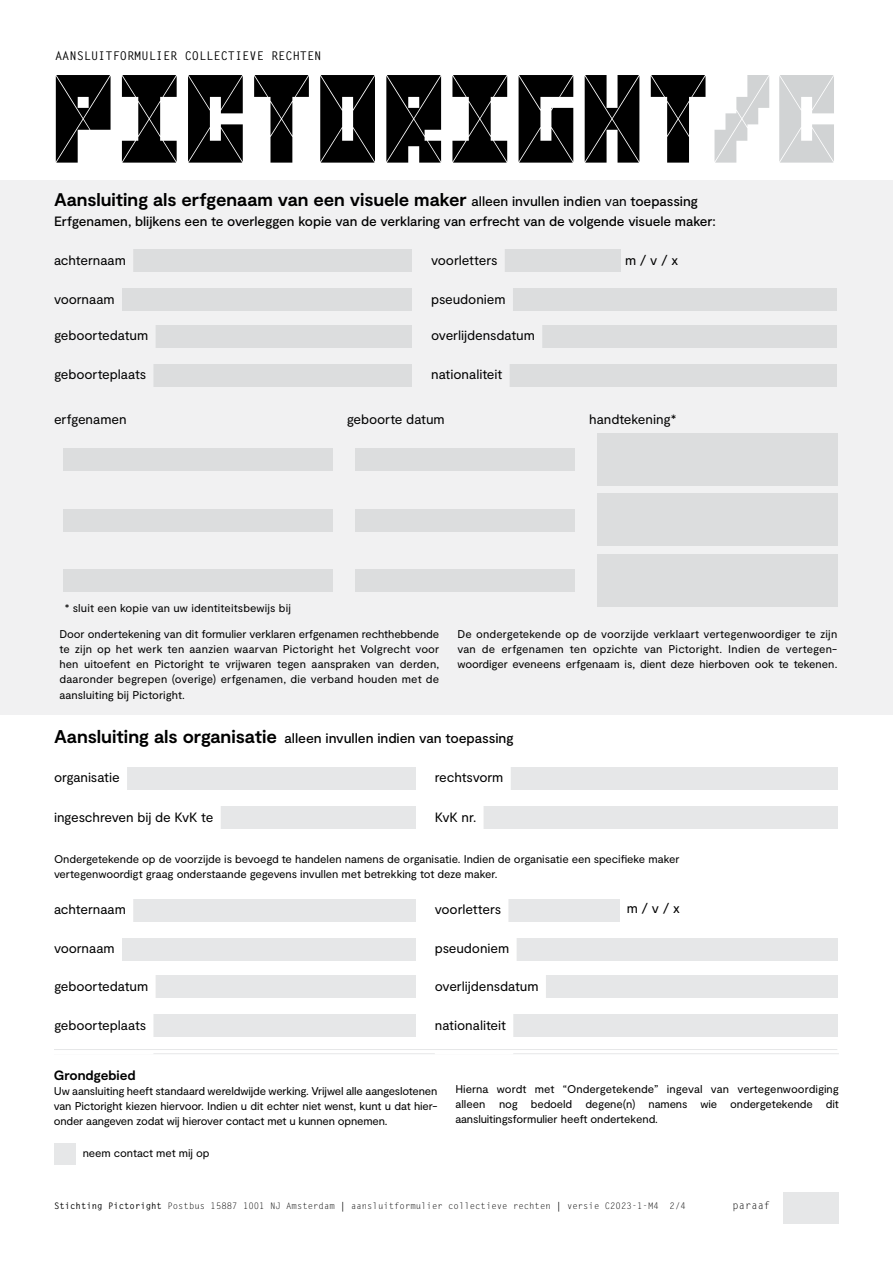
<style>
.page{position:relative;width:893px;height:1263px;background:#fff}
.page>*{position:absolute;margin:0;border:0;box-sizing:border-box;transform-origin:0 0}
.t1{font:124.95px "PICTORIGHT cross";letter-spacing:.01em;color:#000}
.t2{font:700 18.3px "Moderat";letter-spacing:-.005em;color:#000}
.t3{font:500 13.8px "Moderat";letter-spacing:-.005em;color:#000}
.t4{font:13.5px "Moderat";letter-spacing:-.005em;color:#000}
.t5{font:500 13.5px "Moderat";letter-spacing:-.005em;color:#000}
.t6{font:700 13.5px "Moderat";letter-spacing:-.005em;color:#000}
.t7{font:700 12px "Letter Gothic";color:#000}
.t8{font:11.25px/15.1px "Moderat";letter-spacing:-.01em;color:#000;text-align:justify}
.t9{font:11.25px "Moderat";letter-spacing:.01em;color:#000}
.t10{font:10.5px "Letter Gothic";color:#000}
.t11{font:9px "Letter Gothic";color:#000}
.s1{color:#d1d3d4}
.s2{font-weight:500;font-size:13.65px}
.s3{font-weight:400;font-size:13.65px}
.s4{font-weight:700;font-size:18.45px}
.s5{font-weight:700}
</style>
<div class="page">
<hr style="left:54px;top:1053px;width:785px;height:1px;background:#e6e7e8">
<div style="left:54px;top:1143px;width:21px;height:21px;background:#e6e7e8"></div>
<div style="left:783px;top:1192px;width:56px;height:32px;background:#e6e7e8"></div>
<div style="left:63px;top:899px;width:353px;height:22px;background:#e6e7e8"></div>
<div style="left:54px;top:896px;width:79px;height:43px;background:#fff"></div>
<div style="left:444px;top:899px;width:176px;height:22px;background:#e6e7e8"></div>
<div style="left:435px;top:896px;width:73px;height:43px;background:#fff"></div>
<div style="left:63px;top:938px;width:353px;height:22px;background:#e6e7e8"></div>
<div style="left:54px;top:935px;width:68px;height:43px;background:#fff"></div>
<div style="left:444px;top:938px;width:394px;height:22px;background:#e6e7e8"></div>
<div style="left:435px;top:935px;width:82px;height:43px;background:#fff"></div>
<div style="left:63px;top:975px;width:353px;height:23px;background:#e6e7e8"></div>
<div style="left:54px;top:972px;width:102px;height:43px;background:#fff"></div>
<div style="left:444px;top:975px;width:394px;height:23px;background:#e6e7e8"></div>
<div style="left:435px;top:972px;width:111px;height:43px;background:#fff"></div>
<div style="left:63px;top:1015px;width:353px;height:22px;background:#e6e7e8"></div>
<div style="left:54px;top:1011px;width:99px;height:43px;background:#fff"></div>
<div style="left:444px;top:1015px;width:394px;height:22px;background:#e6e7e8"></div>
<div style="left:435px;top:1011px;width:78px;height:43px;background:#fff"></div>
<div style="left:63px;top:767px;width:353px;height:22px;background:#e6e7e8"></div>
<div style="left:54px;top:764px;width:73px;height:43px;background:#fff"></div>
<div style="left:444px;top:767px;width:394px;height:22px;background:#e6e7e8"></div>
<div style="left:435px;top:764px;width:76px;height:43px;background:#fff"></div>
<div style="left:63px;top:806px;width:353px;height:23px;background:#e6e7e8"></div>
<div style="left:54px;top:803px;width:167px;height:43px;background:#fff"></div>
<div style="left:444px;top:806px;width:394px;height:23px;background:#e6e7e8"></div>
<div style="left:435px;top:803px;width:49px;height:43px;background:#fff"></div>
<hr style="left:54px;top:1049px;width:783px;height:1px;background:#e6e7e8">
<div style="left:0;top:180px;width:893px;height:535px;background:#f1f1f2"></div>
<div style="left:63px;top:250px;width:349px;height:22px;background:#dcddde"></div>
<div style="left:54px;top:246px;width:79px;height:43px;background:#f1f1f2"></div>
<div style="left:440px;top:250px;width:181px;height:22px;background:#dcddde"></div>
<div style="left:431px;top:246px;width:74px;height:43px;background:#f1f1f2"></div>
<div style="left:63px;top:288px;width:349px;height:23px;background:#dcddde"></div>
<div style="left:54px;top:285px;width:68px;height:43px;background:#f1f1f2"></div>
<div style="left:440px;top:288px;width:396px;height:23px;background:#dcddde"></div>
<div style="left:431px;top:285px;width:82px;height:43px;background:#f1f1f2"></div>
<div style="left:63px;top:325px;width:349px;height:22px;background:#dcddde"></div>
<div style="left:54px;top:322px;width:102px;height:43px;background:#f1f1f2"></div>
<div style="left:440px;top:325px;width:396px;height:22px;background:#dcddde"></div>
<div style="left:431px;top:322px;width:111px;height:43px;background:#f1f1f2"></div>
<div style="left:63px;top:364px;width:349px;height:22px;background:#dcddde"></div>
<div style="left:54px;top:361px;width:99px;height:43px;background:#f1f1f2"></div>
<div style="left:440px;top:364px;width:396px;height:22px;background:#dcddde"></div>
<div style="left:431px;top:361px;width:79px;height:43px;background:#f1f1f2"></div>
<div style="left:63px;top:449px;width:269px;height:22px;background:#dcddde"></div>
<div style="left:355px;top:449px;width:220px;height:22px;background:#dcddde"></div>
<div style="left:598px;top:433px;width:240px;height:52px;background:#dcddde"></div>
<div style="left:63px;top:509px;width:269px;height:22px;background:#dcddde"></div>
<div style="left:355px;top:509px;width:220px;height:22px;background:#dcddde"></div>
<div style="left:598px;top:493px;width:240px;height:53px;background:#dcddde"></div>
<div style="left:63px;top:569px;width:269px;height:23px;background:#dcddde"></div>
<div style="left:355px;top:569px;width:220px;height:23px;background:#dcddde"></div>
<div style="left:598px;top:554px;width:240px;height:52px;background:#dcddde"></div>
<p class="t7" style="left:55px;top:49px;width:268px">AANSLUITFORMULIER COLLECTIEVE RECHTEN</p>
<h1 class="t1" style="left:51px;top:64px;width:790px">PICTORIGHT<span class="s1">/C</span></h1>
<h2 class="t2" style="left:54px;top:189px;width:646px">Aansluiting als erfgenaam van een visuele maker <span class="s2">alleen invullen indien</span> <span class="s3">van</span> <span class="s2">toepassing</span></h2>
<p class="t5" style="left:54px;top:213px;width:663px">Erfgenamen, blijkens een te overleggen kopie van de verklaring van erfrecht van de volgende visuele maker:</p>
<p class="t4" style="left:54px;top:252px;width:73px">achternaam</p>
<p class="t4" style="left:431px;top:252px;width:68px">voorletters</p>
<p class="t4" style="left:625px;top:252px;width:55px">m / v / x</p>
<p class="t4" style="left:54px;top:291px;width:62px">voornaam</p>
<p class="t4" style="left:431px;top:291px;width:76px">pseudoniem</p>
<p class="t4" style="left:54px;top:328px;width:96px">geboortedatum</p>
<p class="t4" style="left:431px;top:328px;width:105px">overlijdensdatum</p>
<p class="t4" style="left:54px;top:367px;width:94px">geboorteplaats</p>
<p class="t4" style="left:431px;top:367px;width:73px">nationaliteit</p>
<p class="t4" style="left:54px;top:411px;width:74px">erfgenamen</p>
<p class="t4" style="left:347px;top:411px;width:100px">geboorte datum</p>
<p class="t4" style="left:589px;top:411px;width:89px">handtekening*</p>
<p class="t9" style="left:65px;top:602px;width:228px">* sluit een kopie van uw identiteitsbewijs bij</p>
<p class="t8" style="left:59px;top:627px;width:381px">Door ondertekening van dit formulier verklaren erfgenamen rechthebbende te zijn op het werk ten aanzien waarvan Pictoright het Volgrecht voor hen uitoefent en Pictoright te vrijwaren tegen aanspraken van derden, daaronder begrepen (overige) erfgenamen, die verband houden met de aansluiting bij Pictoright.</p>
<p class="t8" style="left:457px;top:627px;width:381px">De ondergetekende op de voorzijde verklaart vertegenwoordiger te zijn van de erfgenamen ten opzichte van Pictoright. Indien de vertegen&shy;woordiger eveneens erfgenaam is, dient deze hierboven ook te tekenen.</p>
<p class="t3" style="left:54px;top:730px;width:461px"><span class="s4">Aansluiting als organisatie</span> alleen invullen indien van toepassing</p>
<p class="t4" style="left:54px;top:770px;width:67px">organisatie</p>
<p class="t4" style="left:435px;top:770px;width:70px">rechtsvorm</p>
<p class="t4" style="left:54px;top:809px;width:161px">ingeschreven bij de KvK te</p>
<p class="t4" style="left:435px;top:809px;width:43px">KvK nr.</p>
<p class="t8" style="left:54px;top:851px;width:627px">Ondergetekende op de voorzijde is bevoegd te handelen namens de organisatie. Indien de organisatie een specifieke maker vertegenwoordigt graag onderstaande gegevens invullen met betrekking tot deze maker.</p>
<p class="t4" style="left:54px;top:901px;width:73px">achternaam</p>
<p class="t4" style="left:435px;top:901px;width:68px">voorletters</p>
<p class="t4" style="left:627px;top:900px;width:55px">m / v / x</p>
<p class="t4" style="left:54px;top:941px;width:62px">voornaam</p>
<p class="t4" style="left:435px;top:941px;width:76px">pseudoniem</p>
<p class="t4" style="left:54px;top:978px;width:96px">geboortedatum</p>
<p class="t4" style="left:435px;top:978px;width:105px">overlijdensdatum</p>
<p class="t4" style="left:54px;top:1017px;width:94px">geboorteplaats</p>
<p class="t4" style="left:435px;top:1017px;width:73px">nationaliteit</p>
<p class="t6" style="left:54px;top:1067px;width:83px">Grondgebied</p>
<p class="t8" style="left:54px;top:1084px;width:385px">Uw aansluiting heeft standaard wereldwijde werking. Vrijwel alle aangeslotenen van Pictoright kiezen hiervoor. Indien u dit echter niet wenst, kunt u dat hier&shy;onder aangeven zodat wij hierover contact met u kunnen opnemen.</p>
<p class="t8" style="left:83px;top:1146px;width:129px">neem contact met mij op</p>
<p class="t8" style="left:455px;top:1082px;width:385px">Hierna wordt met “Ondergetekende” ingeval van vertegenwoordiging alleen nog bedoeld degene(n) namens wie ondergetekende dit aansluitingsformulier heeft ondertekend.</p>
<p class="t11" style="left:54px;top:1200px;width:633px"><span class="s5">Stichting Pictoright</span> Postbus 15887 1001 NJ Amsterdam <span class="s5">|</span> aansluitformulier collectieve rechten <span class="s5">|</span> versie C2023-1-M4 2/4</p>
<p class="t10" style="left:732px;top:1199px;width:39px">paraaf</p>
</div>
